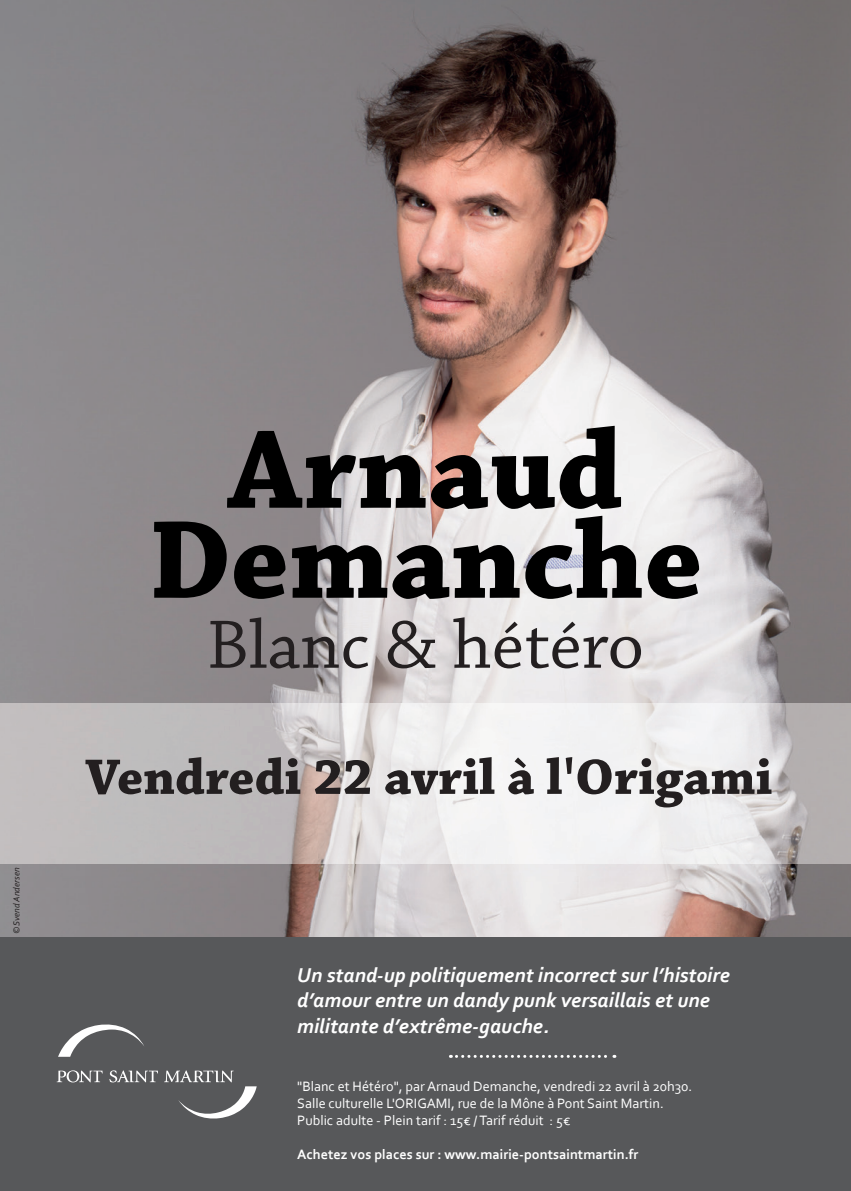
<style>
.page{position:relative;width:851px;height:1191px;background:#fff}
.page>*{position:absolute;margin:0;border:0;box-sizing:border-box;transform-origin:0 0}
.t1{font:700 117px/90px "Chaparral Pro";color:#000;text-align:center}
.t2{font:72px "Chaparral Pro";color:#231f20}
.t3{font:700 52.5px "Chaparral Pro";color:#231f20}
.t4{font:italic 700 21px/25.2px "Corbel";color:#fff}
.t5{font:14.25px/17.1px "Corbel";color:#fff}
.t6{font:700 14.25px "Corbel";color:#fff}
.t7{font:italic 9px "Corbel";color:#231f20}
</style>
<div class="page">
<img style="left:0;top:0;width:850px;height:937px">
<div style="left:0;top:937px;width:850px;height:254px;background:#57585a"></div>
<svg style="left:58px;top:1024px;width:86px;height:32px"></svg>
<svg style="left:57px;top:1070px;width:46px;height:12px"></svg>
<svg style="left:109px;top:1070px;width:49px;height:12px"></svg>
<svg style="left:164px;top:1070px;width:93px;height:49px"></svg>
<img style="left:0;top:704px;width:850px;height:159px">
<svg style="left:450px;top:1054px;width:165px;height:3px"></svg>
<p class="t7" style="left:11px;top:934px;width:68px;rotate:-90deg">© Svend Andersen</p>
<h1 class="t1" style="left:148px;top:428px;width:555px">Arnaud<br>Demanche</h1>
<h2 class="t2" style="left:207px;top:605px;width:438px">Blanc &amp; hétéro</h2>
<h3 class="t3" style="left:85px;top:746px;width:688px">Vendredi 22 avril à l'Origami</h3>
<h3 class="t4" style="left:297px;top:962px;width:434px">Un stand-up politiquement incorrect sur l’histoire d’amour entre un dandy punk versaillais et une militante d’extrême-gauche.</h3>
<p class="t5" style="left:297px;top:1077px;width:396px">"Blanc et Hétéro", par Arnaud Demanche, vendredi 22 avril à 20h30.<br>Salle culturelle L'ORIGAMI, rue de la Mône à Pont Saint Martin.<br>Public adulte - Plein tarif : 15€ / Tarif réduit : 5€</p>
<p class="t6" style="left:297px;top:1145px;width:343px">Achetez vos places sur : www.mairie-pontsaintmartin.fr</p>
</div>
